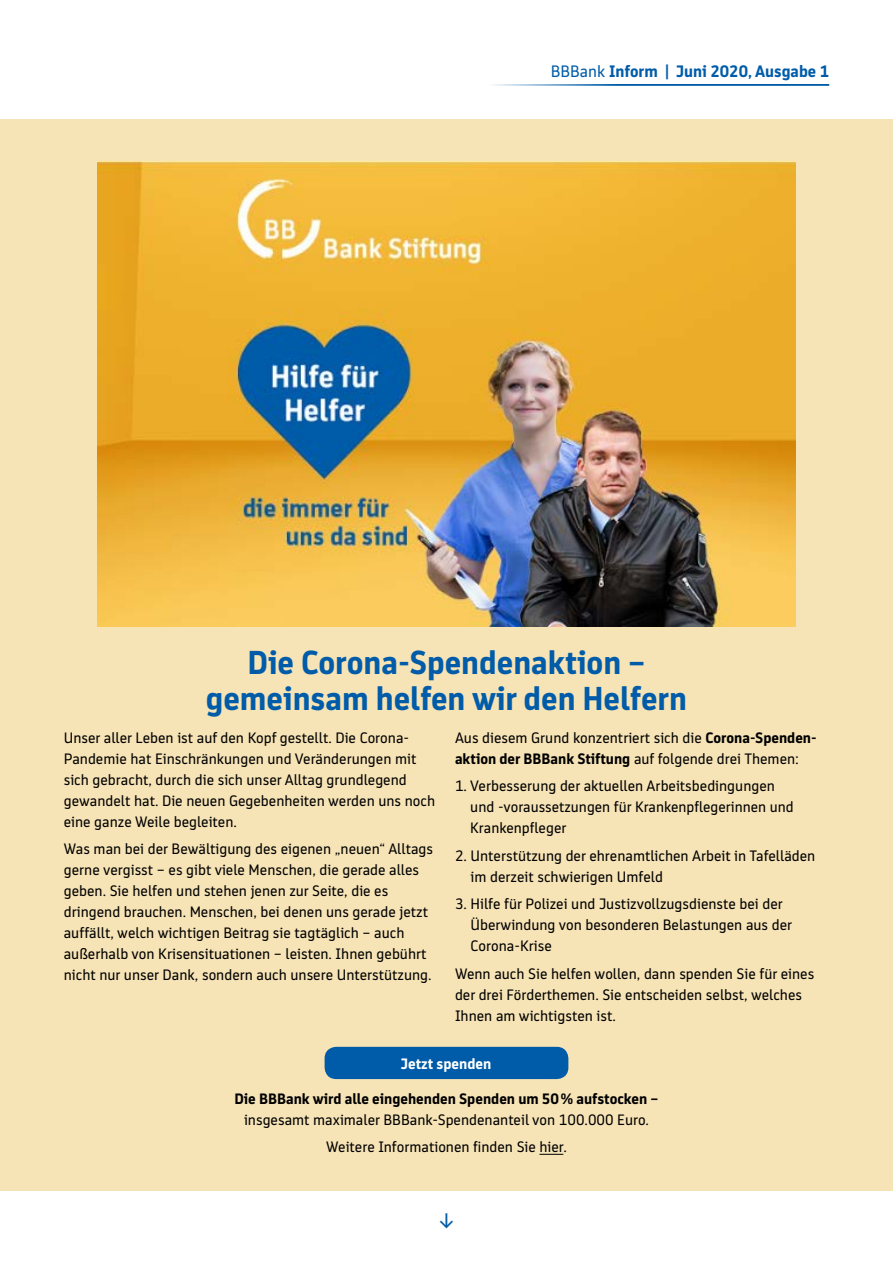
<style>
.page{position:relative;width:893px;height:1263px;background:#fff}
.page>*{position:absolute;margin:0;border:0;box-sizing:border-box;transform-origin:0 0}
.t1{font:700 33px/36px "BB Bank Type";color:#005ca9;text-align:center}
.t2{font:21px "BB Bank Type";color:#005ca9}
.t3{font:700 16.5px "BB Bank Type";color:#005ca9}
.t4{font:15px/21px "BB Bank Type";color:#000}
.t5{font:700 15px "BB Bank Type";color:#000}
.t6{font:700 15px "BB Bank Type";color:#fff}
.s1{font-weight:400}
.s2{font-weight:700}
</style>
<div class="page">
<div style="left:0;top:119px;width:893px;height:1072px;background:#f6e3b6"></div>
<hr style="left:489px;top:84px;width:340px;height:2px;background:#005ca9">
<img style="left:98px;top:162px;width:697px;height:464px">
<div style="left:325px;top:1047px;width:243px;height:32px;background:#005ca9;border-radius:12px"></div>
<svg style="left:539px;top:1154px;width:24px;height:1px"></svg>
<p class="t3" style="left:551px;top:62px;width:280px"><span class="s1">BBBank</span> Inform | Juni 2020, Ausgabe 1</p>
<h1 class="t1" style="left:206px;top:644px;width:483px">Die Corona-Spendenaktion – gemeinsam helfen wir den Helfern</h1>
<p class="t4" style="left:64px;top:727px;width:373px">Unser aller Leben ist auf den Kopf gestellt. Die Corona-Pandemie hat Einschränkungen und Veränderungen mit sich gebracht, durch die sich unser Alltag grundlegend gewandelt hat. Die neuen Gegebenheiten werden uns noch eine ganze Weile begleiten.</p>
<p class="t4" style="left:64px;top:839px;width:371px">Was man bei der Bewältigung des eigenen „neuen“ Alltags gerne vergisst – es gibt viele Menschen, die gerade alles geben. Sie helfen und stehen jenen zur Seite, die es dringend brauchen. Menschen, bei denen uns gerade jetzt auffällt, welch wichtigen Beitrag sie tagtäglich – auch außerhalb von Krisensituationen – leisten. Ihnen gebührt nicht nur unser Dank, sondern auch unsere Unterstützung.</p>
<p class="t4" style="left:455px;top:727px;width:363px">Aus diesem Grund konzentriert sich die <span class="s2">Corona-Spenden&shy;aktion der BBBank Stiftung</span> auf folgende drei Themen:</p>
<p class="t4" style="left:470px;top:776px;width:325px;text-indent:-15px">1. Verbesserung der aktuellen Arbeitsbedingungen und -voraussetzungen für Krankenpflegerinnen und<br>Krankenpfleger</p>
<p class="t4" style="left:471px;top:845px;width:346px;text-indent:-16px">2. Unterstützung der ehrenamtlichen Arbeit in Tafelläden im derzeit schwierigen Umfeld</p>
<p class="t4" style="left:471px;top:893px;width:323px;text-indent:-16px">3. Hilfe für Polizei und Justizvollzugsdienste bei der<br>Überwindung von besonderen Belastungen aus der<br>Corona-Krise</p>
<p class="t4" style="left:455px;top:963px;width:361px">Wenn auch Sie helfen wollen, dann spenden Sie für eines der drei Förderthemen. Sie entscheiden selbst, welches<br>Ihnen am wichtigsten ist.</p>
<p class="t6" style="left:401px;top:1055px;width:92px">Jetzt spenden</p>
<p class="t5" style="left:234px;top:1090px;width:426px">Die BBBank wird alle eingehenden Spenden um 50% aufstocken –</p>
<p class="t4" style="left:244px;top:1106px;width:406px;line-height:27.3px;text-align:center">insgesamt maximaler BBBank-Spendenanteil von 100.000 Euro.<br>Weitere Informationen finden Sie hier.</p>
<h2 class="t2" style="left:439px;top:1209px;width:16px">↓</h2>
</div>
